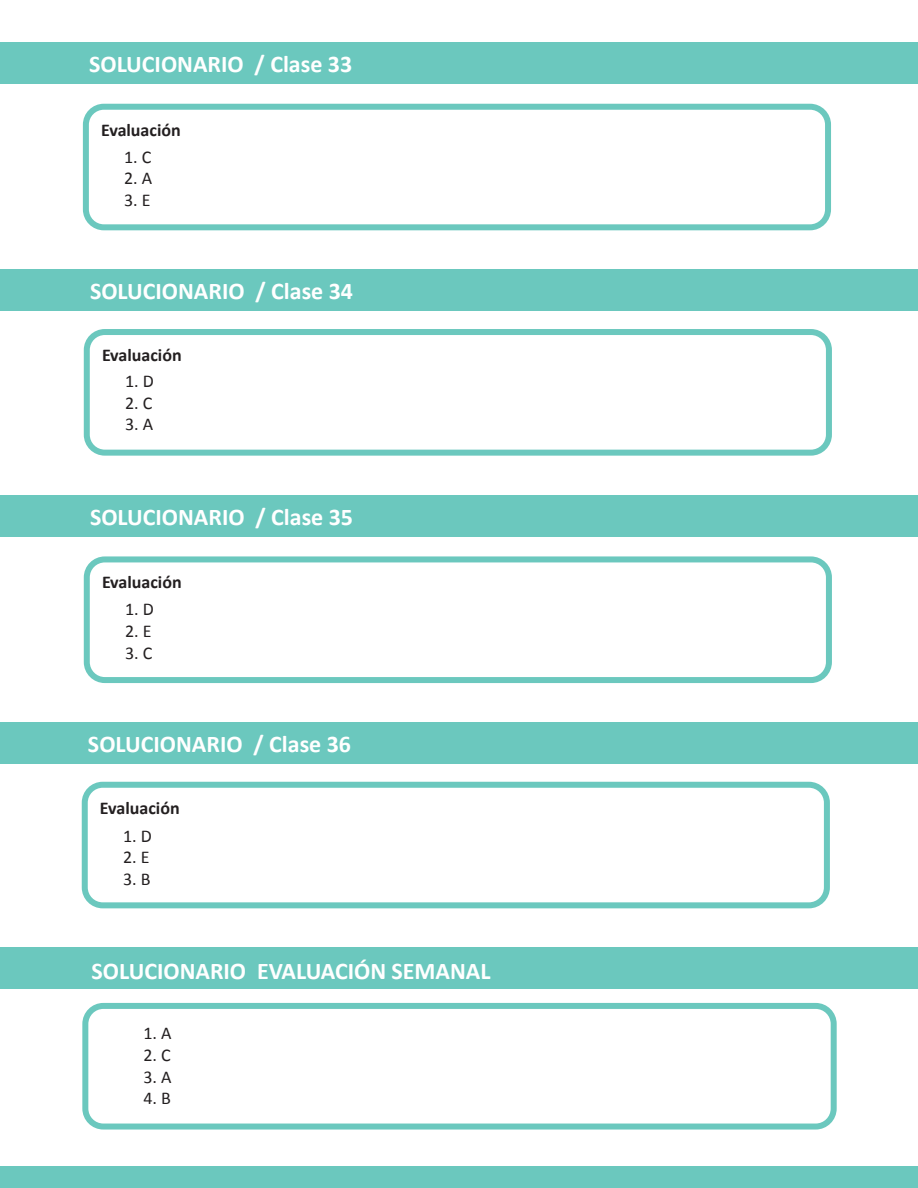
<style>
.page{position:relative;width:918px;height:1188px;background:#fff}
.page>*{position:absolute;margin:0;border:0;box-sizing:border-box;transform-origin:0 0}
.t1{font:700 24px "Calibri";color:#fff}
.t2{font:18px "Calibri";color:#231f20}
.t3{font:700 18px "Calibri";color:#231f20}
</style>
<div class="page">
<div style="left:0;top:1167px;width:918px;height:21px;background:#6bc8be"></div>
<div style="left:83px;top:104px;width:748px;height:126px;border:6px solid #6bc8be;border-radius:18px"></div>
<div style="left:1px;top:43px;width:917px;height:41px;background:#6bc8be"></div>
<div style="left:84px;top:329px;width:748px;height:127px;border:6px solid #6bc8be;border-radius:18px"></div>
<div style="left:0;top:270px;width:918px;height:41px;background:#6bc8be"></div>
<div style="left:84px;top:556px;width:748px;height:127px;border:6px solid #6bc8be;border-radius:18px"></div>
<div style="left:0;top:495px;width:918px;height:41px;background:#6bc8be"></div>
<div style="left:82px;top:782px;width:748px;height:126px;border:6px solid #6bc8be;border-radius:18px"></div>
<div style="left:0;top:723px;width:918px;height:41px;background:#6bc8be"></div>
<div style="left:0;top:948px;width:918px;height:41px;background:#6bc8be"></div>
<div style="left:82px;top:1003px;width:755px;height:127px;border:6px solid #6bc8be;border-radius:18px"></div>
<p class="t1" style="left:89px;top:49px;width:265px">SOLUCIONARIO / Clase 33</p>
<p class="t3" style="left:101px;top:118px;width:81px">Evaluación</p>
<p class="t2" style="left:124px;top:145px;width:29px">1. C</p>
<p class="t2" style="left:124px;top:167px;width:30px">2. A</p>
<p class="t2" style="left:124px;top:189px;width:28px">3. E</p>
<p class="t1" style="left:90px;top:276px;width:265px">SOLUCIONARIO / Clase 34</p>
<p class="t3" style="left:102px;top:343px;width:81px">Evaluación</p>
<p class="t2" style="left:125px;top:370px;width:30px">1. D</p>
<p class="t2" style="left:125px;top:391px;width:29px">2. C</p>
<p class="t2" style="left:125px;top:413px;width:30px">3. A</p>
<p class="t1" style="left:90px;top:501px;width:265px">SOLUCIONARIO / Clase 35</p>
<p class="t3" style="left:102px;top:571px;width:81px">Evaluación</p>
<p class="t2" style="left:125px;top:598px;width:30px">1. D</p>
<p class="t2" style="left:125px;top:620px;width:28px">2. E</p>
<p class="t2" style="left:125px;top:641px;width:29px">3. C</p>
<p class="t1" style="left:88px;top:729px;width:265px">SOLUCIONARIO / Clase 36</p>
<p class="t3" style="left:100px;top:796px;width:81px">Evaluación</p>
<p class="t2" style="left:123px;top:824px;width:30px">1. D</p>
<p class="t2" style="left:123px;top:846px;width:28px">2. E</p>
<p class="t2" style="left:123px;top:868px;width:29px">3. B</p>
<p class="t1" style="left:92px;top:955px;width:401px">SOLUCIONARIO EVALUACIÓN SEMANAL</p>
<p class="t2" style="left:143px;top:1022px;width:30px">1. A</p>
<p class="t2" style="left:143px;top:1044px;width:29px">2. C</p>
<p class="t2" style="left:143px;top:1065px;width:30px">3. A</p>
<p class="t2" style="left:143px;top:1087px;width:29px">4. B</p>
</div>
